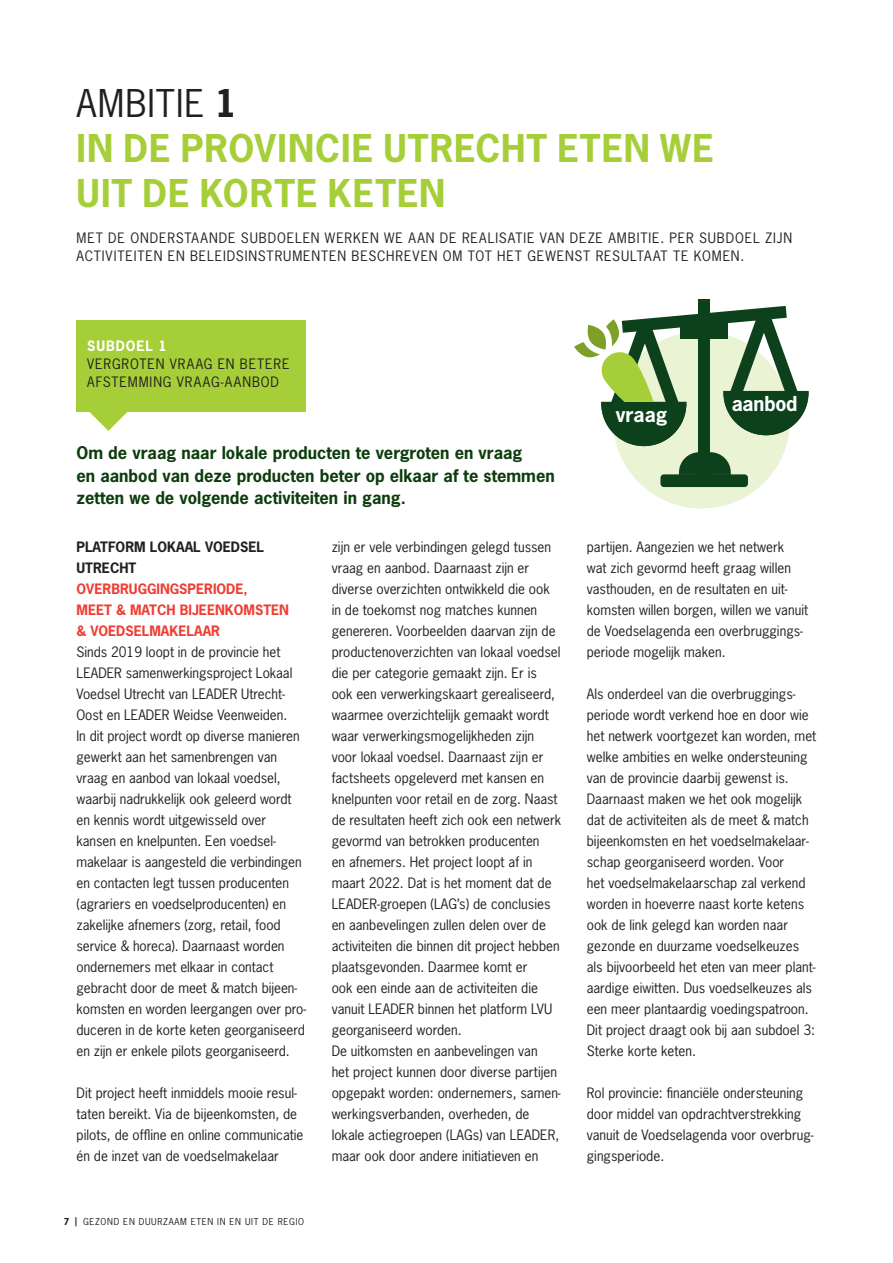
<style>
.page{position:relative;width:893px;height:1263px;background:#fff}
.page>*{position:absolute;margin:0;border:0;box-sizing:border-box;transform-origin:0 0}
.Kop_24pt_rood{font:700 36px "News Gothic Std";letter-spacing:.025em;color:#a6ce39}
.Kop_24pt_rood-2{font:36px "News Gothic Std";letter-spacing:.025em;color:#231f20}
.t1{font:700 19.35px "News Gothic Std";letter-spacing:-.01em;color:#fff}
.Intro{font:700 16.5px/22.5px "News Gothic Std";color:#0d3d0d}
.Platte_tekst{font:13.5px/21px "News Gothic Std";color:#231f20}
.Subtitel{font:13.5px/18px "News Gothic Std";letter-spacing:.065em;color:#231f20}
.Tussenkop{font:700 13.5px/21px "News Gothic Std";color:#ee3e34}
.Tussenkop-2{font:700 13.5px/21px "News Gothic Std";color:#231f20}
.Subtitel-2{font:700 13.5px "News Gothic Std";letter-spacing:.065em;color:#fff}
.t2{font:9px "News Gothic Std";letter-spacing:.075em;color:#231f20}
.s1{font-weight:700}
</style>
<div class="page">
<div style="left:77px;top:321px;width:229px;height:91px;background:#a6ce39"></div>
<svg style="left:89px;top:412px;width:39px;height:19px"></svg>
<div style="left:613px;top:331px;width:177px;height:177px;background:#eaf3d4;border-radius:50%"></div>
<div style="left:698px;top:300px;width:12px;height:183px;background:#0c411c"></div>
<svg style="left:574px;top:306px;width:234px;height:140px"></svg>
<svg style="left:679px;top:452px;width:52px;height:22px"></svg>
<div style="left:660px;top:474px;width:88px;height:13px;background:#0c411c;border-radius:3px"></div>
<p class="Kop_24pt_rood-2" style="left:77px;top:81px;width:162px">AMBITIE <span class="s1">1</span></p>
<p class="Kop_24pt_rood" style="left:77px;top:125px;width:639px">IN DE PROVINCIE UTRECHT ETEN WE</p>
<p class="Kop_24pt_rood" style="left:77px;top:170px;width:370px">UIT DE KORTE KETEN</p>
<p class="Subtitel" style="left:77px;top:229px;width:717px">MET DE ONDERSTAANDE SUBDOELEN WERKEN WE AAN DE REALISATIE VAN DEZE AMBITIE. PER SUBDOEL ZIJN<br>ACTIVITEITEN EN BELEIDSINSTRUMENTEN BESCHREVEN OM TOT HET GEWENST RESULTAAT TE KOMEN.</p>
<p class="Subtitel-2" style="left:87px;top:337px;width:81px">SUBDOEL 1</p>
<p class="Subtitel" style="left:87px;top:355px;width:204px">VERGROTEN VRAAG EN BETERE<br>AFSTEMMING VRAAG-AANBOD</p>
<p class="Intro" style="left:77px;top:442px;width:447px">Om de vraag naar lokale producten te vergroten en vraag</p>
<p class="Intro" style="left:77px;top:464px;width:480px">en aanbod van deze producten beter op elkaar af te stemmen zetten we de volgende activiteiten in gang.</p>
<p class="Platte_tekst" style="left:332px;top:536px;width:231px">zijn er vele verbindingen gelegd tussen vraag en aanbod. Daarnaast zijn er diverse overzichten ontwikkeld die ook in de toekomst nog matches kunnen genereren. Voorbeelden daarvan zijn de productenoverzichten van lokaal voedsel die per categorie gemaakt zijn. Er is<br>ook een verwerkingskaart gerealiseerd, waarmee overzichtelijk gemaakt wordt waar verwerkingsmogelijkheden zijn voor lokaal voedsel. Daarnaast zijn er factsheets opgeleverd met kansen en knelpunten voor retail en de zorg. Naast de resultaten heeft zich ook een netwerk gevormd van betrokken producenten<br>en afnemers. Het project loopt af in maart 2022. Dat is het moment dat de LEADER-groepen (LAG’s) de conclusies en aanbevelingen zullen delen over de activiteiten die binnen dit project hebben plaatsgevonden. Daarmee komt er<br>ook een einde aan de activiteiten die vanuit LEADER binnen het platform LVU georganiseerd worden.</p>
<p class="Platte_tekst" style="left:332px;top:1040px;width:231px">De uitkomsten en aanbevelingen van<br>het project kunnen door diverse partijen opgepakt worden: ondernemers, samen&shy;werkingsverbanden, overheden, de lokale actiegroepen (LAGs) van LEADER, maar ook door andere initiatieven en</p>
<p class="Tussenkop-2" style="left:77px;top:536px;width:189px">PLATFORM LOKAAL VOEDSEL<br>UTRECHT</p>
<p class="Tussenkop" style="left:77px;top:578px;width:173px">OVERBRUGGINGSPERIODE,</p>
<p class="Tussenkop" style="left:77px;top:599px;width:214px">MEET &amp; MATCH BIJEENKOMSTEN &amp; VOEDSELMAKELAAR</p>
<p class="Platte_tekst" style="left:77px;top:641px;width:231px">Sinds 2019 loopt in de provincie het LEADER samenwerkingsproject Lokaal Voedsel Utrecht van LEADER Utrecht-Oost en LEADER Weidse Veenweiden.<br>In dit project wordt op diverse manieren gewerkt aan het samenbrengen van vraag en aanbod van lokaal voedsel, waarbij nadrukkelijk ook geleerd wordt en kennis wordt uitgewisseld over kansen en knelpunten. Een voedsel&shy;makelaar is aangesteld die verbindingen en contacten legt tussen producenten (agrariers en voedselproducenten) en zakelijke afnemers (zorg, retail, food service &amp; horeca). Daarnaast worden ondernemers met elkaar in contact gebracht door de meet &amp; match bijeen&shy;komsten en worden leergangen over pro&shy;duceren in de korte keten georganiseerd en zijn er enkele pilots georganiseerd.</p>
<p class="Platte_tekst" style="left:77px;top:1082px;width:228px">Dit project heeft inmiddels mooie resul&shy;taten bereikt. Via de bijeenkomsten, de pilots, de offline en online communicatie én de inzet van de voedselmakelaar</p>
<p class="t2" style="left:64px;top:1215px;width:242px"><span class="s1">7 |</span> GEZOND EN DUURZAAM ETEN IN EN UIT DE REGIO</p>
<p class="t1" style="left:616px;top:401px;width:53px">vraag</p>
<p class="t1" style="left:732px;top:391px;width:67px">aanbod</p>
<p class="Platte_tekst" style="left:587px;top:536px;width:223px">partijen. Aangezien we het netwerk<br>wat zich gevormd heeft graag willen vasthouden, en de resultaten en uit&shy;komsten willen borgen, willen we vanuit de Voedselagenda een overbruggings&shy;periode mogelijk maken.</p>
<p class="Platte_tekst" style="left:587px;top:683px;width:231px">Als onderdeel van die overbruggings&shy;periode wordt verkend hoe en door wie het netwerk voortgezet kan worden, met welke ambities en welke ondersteuning van de provincie daarbij gewenst is.<br>Daarnaast maken we het ook mogelijk dat de activiteiten als de meet &amp; match bijeenkomsten en het voedselmakelaar&shy;schap georganiseerd worden. Voor<br>het voedselmakelaarschap zal verkend worden in hoeverre naast korte ketens ook de link gelegd kan worden naar gezonde en duurzame voedselkeuzes als bijvoorbeeld het eten van meer plant&shy;aardige eiwitten. Dus voedselkeuzes als een meer plantaardig voedingspatroon.<br>Dit project draagt ook bij aan subdoel 3:<br>Sterke korte keten.</p>
<p class="Platte_tekst" style="left:587px;top:1082px;width:228px">Rol provincie: financiële ondersteuning door middel van opdrachtverstrekking vanuit de Voedselagenda voor overbrug&shy;gingsperiode.</p>
</div>
